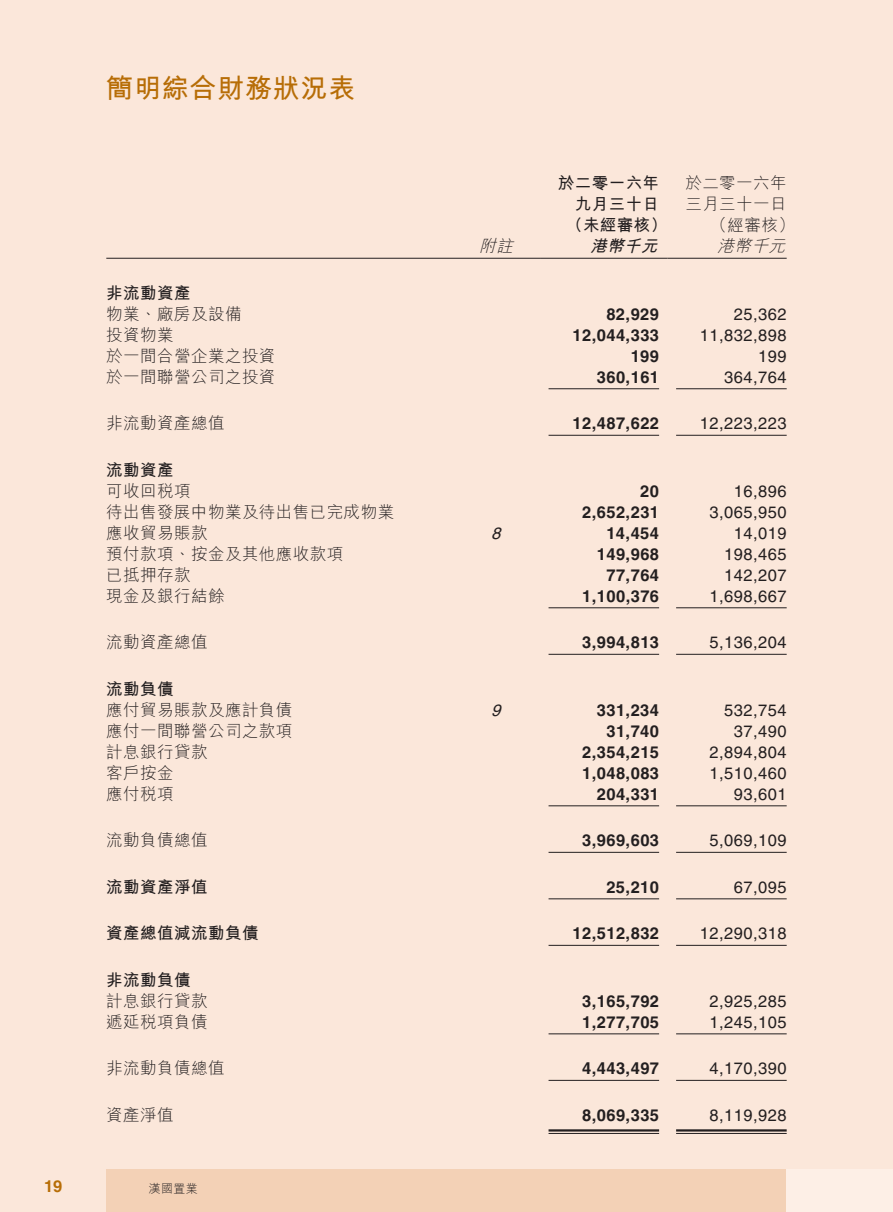
<style>
.page{position:relative;width:893px;height:1212px;background:#fbe7da}
.page>*{position:absolute;margin:0;border:0;box-sizing:border-box;transform-origin:0 0}
.t1{font:700 27px "M Hei HK";letter-spacing:.03em;color:#b76d06}
.t2{font:16.5px "Helvetica LT Std";letter-spacing:.03em;color:#231f20}
.t3{font:700 16.5px "Helvetica LT Std";letter-spacing:.03em;color:#231f20}
.t4{font:300 16.5px "M Hei HK";letter-spacing:.03em;color:#231f20}
.t5{font:700 16.5px "M Hei HK";letter-spacing:.03em;color:#231f20}
.t6{font:italic 300 16.5px "M Hei HK";color:#231f20}
.t7{font:italic 700 16.5px "M Hei HK";color:#231f20}
.t8{font:700 16.5px "Helvetica LT Std";color:#b76d06}
.t9{font:italic 16.5px "Helvetica LT Std";color:#231f20}
.t10{font:300 12px "M Hei HK";color:#231f20}
</style>
<div class="page">
<div style="left:106px;top:1169px;width:787px;height:43px;background:#f3d1b6"></div>
<div style="left:787px;top:1169px;width:106px;height:43px;background:#fdefe6"></div>
<hr style="left:106px;top:258px;width:349px;height:1px;background:#231f20">
<hr style="left:455px;top:258px;width:85px;height:1px;background:#231f20">
<hr style="left:540px;top:258px;width:128px;height:1px;background:#231f20">
<hr style="left:668px;top:258px;width:119px;height:1px;background:#231f20">
<hr style="left:549px;top:388px;width:110px;height:1px;background:#231f20">
<hr style="left:676px;top:388px;width:111px;height:1px;background:#231f20">
<hr style="left:549px;top:435px;width:110px;height:1px;background:#231f20">
<hr style="left:676px;top:435px;width:111px;height:1px;background:#231f20">
<hr style="left:549px;top:607px;width:110px;height:1px;background:#231f20">
<hr style="left:676px;top:607px;width:111px;height:1px;background:#231f20">
<hr style="left:549px;top:654px;width:110px;height:1px;background:#231f20">
<hr style="left:676px;top:654px;width:111px;height:1px;background:#231f20">
<hr style="left:549px;top:805px;width:110px;height:1px;background:#231f20">
<hr style="left:676px;top:805px;width:111px;height:1px;background:#231f20">
<hr style="left:549px;top:852px;width:110px;height:1px;background:#231f20">
<hr style="left:676px;top:852px;width:111px;height:1px;background:#231f20">
<hr style="left:549px;top:898px;width:110px;height:1px;background:#231f20">
<hr style="left:676px;top:898px;width:111px;height:1px;background:#231f20">
<hr style="left:549px;top:945px;width:110px;height:1px;background:#231f20">
<hr style="left:676px;top:945px;width:111px;height:1px;background:#231f20">
<hr style="left:549px;top:1033px;width:110px;height:1px;background:#231f20">
<hr style="left:676px;top:1033px;width:111px;height:1px;background:#231f20">
<hr style="left:549px;top:1080px;width:110px;height:1px;background:#231f20">
<hr style="left:676px;top:1080px;width:111px;height:1px;background:#231f20">
<hr style="left:549px;top:1129px;width:110px;height:2px;background:#231f20">
<hr style="left:549px;top:1133px;width:110px;height:1px;background:#231f20">
<hr style="left:676px;top:1129px;width:111px;height:2px;background:#231f20">
<hr style="left:676px;top:1133px;width:111px;height:1px;background:#231f20">
<h1 class="t1" style="left:106px;top:68px;width:251px">簡明綜合財務狀況表</h1>
<p class="t8" style="left:44px;top:1176px;width:20px">19</p>
<p class="t5" style="left:106px;top:280px;width:86px">非流動資產</p>
<p class="t4" style="left:106px;top:302px;width:137px">物業、廠房及設備</p>
<p class="t4" style="left:106px;top:323px;width:69px">投資物業</p>
<p class="t4" style="left:106px;top:344px;width:171px">於一間合營企業之投資</p>
<p class="t4" style="left:106px;top:365px;width:171px">於一間聯營公司之投資</p>
<p class="t4" style="left:106px;top:411px;width:120px">非流動資產總值</p>
<p class="t5" style="left:106px;top:457px;width:69px">流動資產</p>
<p class="t4" style="left:106px;top:479px;width:86px">可收回稅項</p>
<p class="t4" style="left:106px;top:500px;width:289px">待出售發展中物業及待出售已完成物業</p>
<p class="t4" style="left:106px;top:521px;width:103px">應收貿易賬款</p>
<p class="t4" style="left:106px;top:542px;width:239px">預付款項、按金及其他應收款項</p>
<p class="t4" style="left:106px;top:563px;width:86px">已抵押存款</p>
<p class="t4" style="left:106px;top:584px;width:120px">現金及銀行結餘</p>
<p class="t4" style="left:106px;top:630px;width:103px">流動資產總值</p>
<p class="t5" style="left:106px;top:676px;width:69px">流動負債</p>
<p class="t4" style="left:106px;top:698px;width:188px">應付貿易賬款及應計負債</p>
<p class="t4" style="left:106px;top:719px;width:188px">應付一間聯營公司之款項</p>
<p class="t4" style="left:106px;top:740px;width:103px">計息銀行貸款</p>
<p class="t4" style="left:106px;top:761px;width:69px">客戶按金</p>
<p class="t4" style="left:106px;top:782px;width:69px">應付稅項</p>
<p class="t4" style="left:106px;top:828px;width:103px">流動負債總值</p>
<p class="t5" style="left:106px;top:874px;width:103px">流動資產淨值</p>
<p class="t5" style="left:106px;top:921px;width:154px">資產總值減流動負債</p>
<p class="t5" style="left:106px;top:967px;width:86px">非流動負債</p>
<p class="t4" style="left:106px;top:989px;width:103px">計息銀行貸款</p>
<p class="t4" style="left:106px;top:1010px;width:103px">遞延稅項負債</p>
<p class="t4" style="left:106px;top:1056px;width:120px">非流動負債總值</p>
<p class="t4" style="left:106px;top:1103px;width:69px">資產淨值</p>
<p class="t10" style="left:149px;top:1180px;width:51px">漢國置業</p>
<p class="t5" style="left:558px;top:171px;width:103px">於二零一六年</p>
<p class="t4" style="left:685px;top:171px;width:103px">於二零一六年</p>
<p class="t5" style="left:575px;top:192px;width:86px">九月三十日</p>
<p class="t4" style="left:685px;top:192px;width:103px">三月三十一日</p>
<p class="t5" style="left:566px;top:213px;width:103px">（未經審核）</p>
<p class="t4" style="left:711px;top:213px;width:86px">（經審核(</p>
<p class="t6" style="left:479px;top:234px;width:41px">附註</p>
<p class="t7" style="left:590px;top:234px;width:75px">港幣千元</p>
<p class="t6" style="left:718px;top:234px;width:75px">港幣千元</p>
<p class="t3" style="left:606px;top:304px;width:54px">82,929</p>
<p class="t2" style="left:734px;top:304px;width:54px">25,362</p>
<p class="t3" style="left:572px;top:325px;width:88px">12,044,333</p>
<p class="t2" style="left:700px;top:325px;width:88px">11,832,898</p>
<p class="t3" style="left:631px;top:346px;width:30px">199</p>
<p class="t2" style="left:758px;top:346px;width:30px">199</p>
<p class="t3" style="left:597px;top:367px;width:64px">360,161</p>
<p class="t2" style="left:724px;top:367px;width:64px">364,764</p>
<p class="t3" style="left:572px;top:413px;width:88px">12,487,622</p>
<p class="t2" style="left:700px;top:414px;width:88px">12,223,223</p>
<p class="t3" style="left:640px;top:481px;width:20px">20</p>
<p class="t2" style="left:734px;top:481px;width:54px">16,896</p>
<p class="t3" style="left:582px;top:502px;width:79px">2,652,231</p>
<p class="t2" style="left:710px;top:502px;width:79px">3,065,950</p>
<p class="t9" style="left:491px;top:523px;width:16px">8</p>
<p class="t3" style="left:606px;top:523px;width:54px">14,454</p>
<p class="t2" style="left:734px;top:523px;width:54px">14,019</p>
<p class="t3" style="left:597px;top:544px;width:64px">149,968</p>
<p class="t2" style="left:724px;top:544px;width:64px">198,465</p>
<p class="t3" style="left:606px;top:565px;width:54px">77,764</p>
<p class="t2" style="left:724px;top:565px;width:64px">142,207</p>
<p class="t3" style="left:582px;top:586px;width:79px">1,100,376</p>
<p class="t2" style="left:710px;top:586px;width:79px">1,698,667</p>
<p class="t3" style="left:582px;top:632px;width:79px">3,994,813</p>
<p class="t2" style="left:710px;top:633px;width:79px">5,136,204</p>
<p class="t9" style="left:491px;top:700px;width:16px">9</p>
<p class="t3" style="left:597px;top:700px;width:64px">331,234</p>
<p class="t2" style="left:724px;top:700px;width:64px">532,754</p>
<p class="t3" style="left:606px;top:721px;width:54px">31,740</p>
<p class="t2" style="left:734px;top:721px;width:54px">37,490</p>
<p class="t3" style="left:582px;top:742px;width:79px">2,354,215</p>
<p class="t2" style="left:710px;top:742px;width:79px">2,894,804</p>
<p class="t3" style="left:582px;top:763px;width:79px">1,048,083</p>
<p class="t2" style="left:710px;top:763px;width:79px">1,510,460</p>
<p class="t3" style="left:597px;top:784px;width:64px">204,331</p>
<p class="t2" style="left:734px;top:784px;width:54px">93,601</p>
<p class="t3" style="left:582px;top:830px;width:79px">3,969,603</p>
<p class="t2" style="left:710px;top:831px;width:79px">5,069,109</p>
<p class="t3" style="left:606px;top:877px;width:54px">25,210</p>
<p class="t2" style="left:734px;top:877px;width:54px">67,095</p>
<p class="t3" style="left:572px;top:923px;width:88px">12,512,832</p>
<p class="t2" style="left:700px;top:924px;width:88px">12,290,318</p>
<p class="t3" style="left:582px;top:991px;width:79px">3,165,792</p>
<p class="t2" style="left:710px;top:991px;width:79px">2,925,285</p>
<p class="t3" style="left:582px;top:1012px;width:79px">1,277,705</p>
<p class="t2" style="left:710px;top:1012px;width:79px">1,245,105</p>
<p class="t3" style="left:582px;top:1058px;width:79px">4,443,497</p>
<p class="t2" style="left:710px;top:1059px;width:79px">4,170,390</p>
<p class="t3" style="left:582px;top:1105px;width:79px">8,069,335</p>
<p class="t2" style="left:710px;top:1105px;width:79px">8,119,928</p>
</div>
